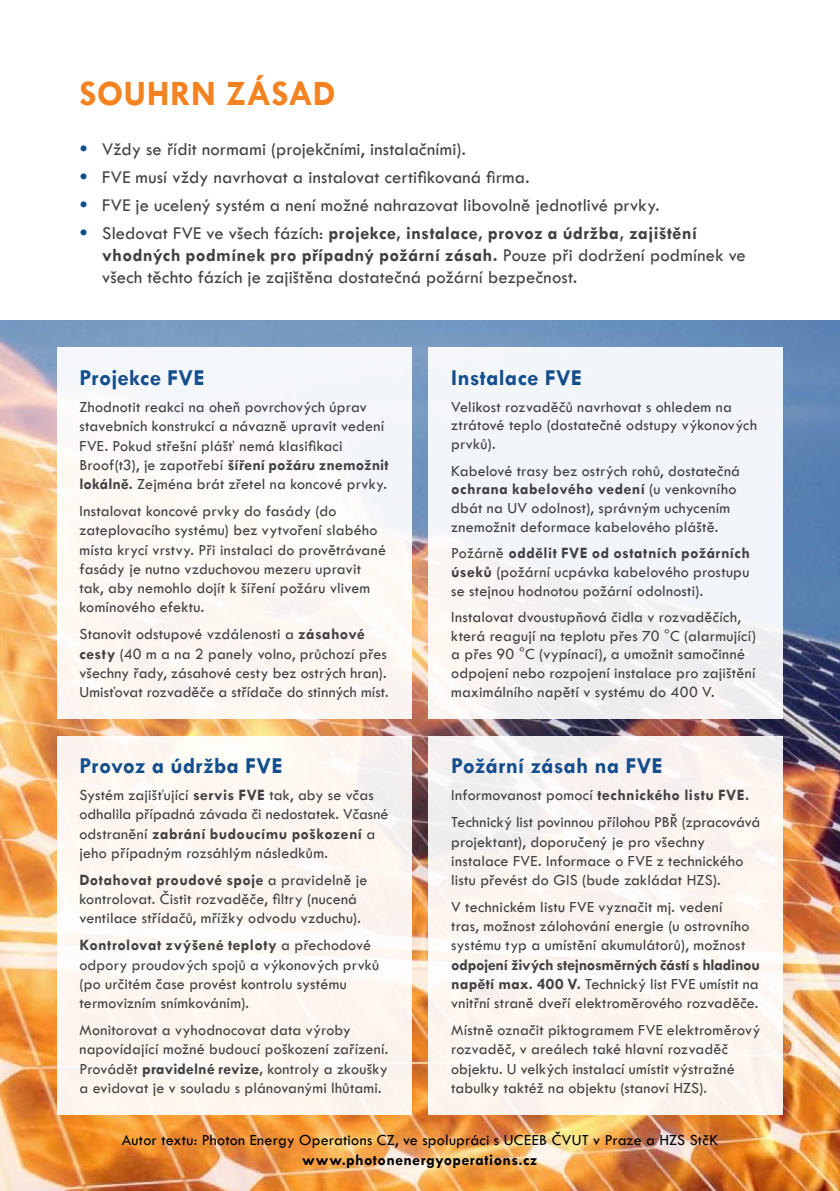
<style>
.page{position:relative;width:840px;height:1191px;background:#fff}
.page>*{position:absolute;margin:0;border:0;box-sizing:border-box;transform-origin:0 0}
.t1{font:700 36px "Tw Cen";color:#f58220}
.t2{font:700 23px "Tw Cen";letter-spacing:.005em;color:#144e8c}
.t3{font:18.6px/22.4px "Tw Cen";letter-spacing:.01em;color:#414042}
.t4{font:16px/19.2px "Tw Cen";letter-spacing:.01em;color:#414042}
.t5{font:16px "Tw Cen";letter-spacing:.015em;color:#000}
.t6{font:700 16px "Tw Cen";letter-spacing:.03em;color:#000}
.s1{font-size:24px;color:#144e8c}
.s2{font-weight:700}
</style>
<div class="page">
<img style="left:0;top:320px;width:839px;height:871px">
<div style="left:57px;top:347px;width:354px;height:372px;background:#fdf7f6"></div>
<div style="left:428px;top:347px;width:354px;height:372px;background:#f2f5f9"></div>
<div style="left:57px;top:736px;width:354px;height:378px;background:linear-gradient(to right,#fef8f1,#fbf6f1)"></div>
<div style="left:428px;top:736px;width:354px;height:378px;background:linear-gradient(to right,#f9f4f1,#fdf6f1)"></div>
<img style="left:99px;top:1108px;width:640px;height:83px">
<h1 class="t1" style="left:79px;top:72px;width:257px">SOUHRN ZÁSAD</h1>
<p class="t3" style="left:79px;top:137px;width:387px"><span class="s1">•</span> Vždy se řídit normami (projekčními, instalačními).</p>
<p class="t3" style="left:79px;top:165px;width:451px"><span class="s1">•</span> FVE musí vždy navrhovat a instalovat certifikovaná firma.</p>
<p class="t3" style="left:79px;top:193px;width:581px"><span class="s1">•</span> FVE je ucelený systém a není možné nahrazovat libovolně jednotlivé prvky.</p>
<p class="t3" style="left:102px;top:221px;width:645px;text-indent:-23px"><span class="s1">•</span> Sledovat FVE ve všech fázích: <span class="s2">projekce, instalace, provoz a údržba, zajištění vhodných podmínek pro případný požární zásah.</span> Pouze při dodržení podmínek ve všech těchto fázích je zajištěna dostatečná požární bezpečnost.</p>
<h2 class="t2" style="left:79px;top:363px;width:126px">Projekce FVE</h2>
<p class="t4" style="left:79px;top:397px;width:310px">Zhodnotit reakci na oheň povrchových úprav stavebních konstrukcí a návazně upravit vedení FVE. Pokud střešní plášť nemá klasifikaci Broof(t3), je zapotřebí <span class="s2">šíření požáru znemožnit lokálně.</span> Zejména brát zřetel na koncové prvky.</p>
<p class="t4" style="left:79px;top:501px;width:308px">Instalovat koncové prvky do fasády (do zateplovacího systému) bez vytvoření slabého místa krycí vrstvy. Při instalaci do provětrávané fasády je nutno vzduchovou mezeru upravit tak, aby nemohlo dojít k šíření požáru vlivem komínového efektu.</p>
<p class="t4" style="left:79px;top:624px;width:310px">Stanovit odstupové vzdálenosti a <span class="s2">zásahové cesty</span> (40 m a na 2 panely volno, průchozí přes všechny řady, zásahové cesty bez ostrých hran).<br>Umisťovat rozvaděče a střídače do stinných míst.</p>
<h2 class="t2" style="left:451px;top:363px;width:132px">Instalace FVE</h2>
<p class="t4" style="left:451px;top:397px;width:307px;line-height:18.6px">Velikost rozvaděčů navrhovat s ohledem na ztrátové teplo (dostatečné odstupy výkonových prvků).</p>
<p class="t4" style="left:451px;top:461px;width:290px;line-height:18.6px">Kabelové trasy bez ostrých rohů, dostatečná <span class="s2">ochrana kabelového vedení</span> (u venkovního dbát na UV odolnost), správným uchycením znemožnit deformace kabelového pláště.</p>
<p class="t4" style="left:451px;top:544px;width:300px;line-height:18.6px;text-align:justify">Požárně <span class="s2">oddělit FVE od ostatních požárních úseků</span> (požární ucpávka kabelového prostupu se stejnou hodnotou požární odolnosti).</p>
<p class="t4" style="left:451px;top:607px;width:306px;line-height:18.6px">Instalovat dvoustupňová čidla v rozvaděčích, která reagují na teplotu přes 70 °C (alarmující) a přes 90 °C (vypínací), a umožnit samočinné odpojení nebo rozpojení instalace pro zajištění maximálního napětí v systému do 400 V.</p>
<h2 class="t2" style="left:79px;top:752px;width:204px">Provoz a údržba FVE</h2>
<p class="t4" style="left:79px;top:785px;width:310px">Systém zajišťující <span class="s2">servis FVE</span> tak, aby se včas odhalila případná závada či nedostatek. Včasné odstranění <span class="s2">zabrání budoucímu poškození</span> a jeho případným rozsáhlým následkům.</p>
<p class="t4" style="left:79px;top:870px;width:289px"><span class="s2">Dotahovat proudové spoje</span> a pravidelně je kontrolovat. Čistit rozvaděče, filtry (nucená ventilace střídačů, mřížky odvodu vzduchu).</p>
<p class="t4" style="left:79px;top:935px;width:301px"><span class="s2">Kontrolovat zvýšené teploty</span> a přechodové odpory proudových spojů a výkonových prvků (po určitém čase provést kontrolu systému termovizním snímkováním).</p>
<p class="t4" style="left:79px;top:1020px;width:310px">Monitorovat a vyhodnocovat data výroby napovídající možné budoucí poškození zařízení.<br>Provádět <span class="s2">pravidelné revize,</span> kontroly a zkoušky a evidovat je v souladu s plánovanými lhůtami.</p>
<p class="t5" style="left:122px;top:1130px;width:597px">Autor textu: Photon Energy Operations CZ, ve spolupráci s UCEEB ČVUT v Praze a HZS StčK</p>
<p class="t6" style="left:302px;top:1150px;width:237px">www.photonenergyoperations.cz</p>
<h2 class="t2" style="left:451px;top:752px;width:213px">Požární zásah na FVE</h2>
<p class="t4" style="left:451px;top:781px;width:310px;line-height:27.2px">Informovanost pomocí <span class="s2">technického listu FVE.<br></span>Technický list povinnou přílohou PBŘ (zpracovává</p>
<p class="t4" style="left:451px;top:831px;width:294px">projektant), doporučený je pro všechny instalace FVE. Informace o FVE z technického listu převést do GIS (bude zakládat HZS).</p>
<p class="t4" style="left:451px;top:897px;width:300px">V technickém listu FVE vyznačit mj. vedení tras, možnost zálohování energie (u ostrovního systému typ a umístění akumulátorů), možnost</p>
<p class="t4" style="left:451px;top:955px;width:310px;text-align:justify"><span class="s2">odpojení živých stejnosměrných částí s hladinou napětí max. 400 V.</span> Technický list FVE umístit na vnitřní straně dveří elektroměrového rozvaděče.</p>
<p class="t4" style="left:451px;top:1020px;width:310px">Místně označit piktogramem FVE elektroměrový rozvaděč, v areálech také hlavní rozvaděč objektu. U velkých instalací umístit výstražné tabulky taktéž na objektu (stanoví HZS).</p>
</div>
